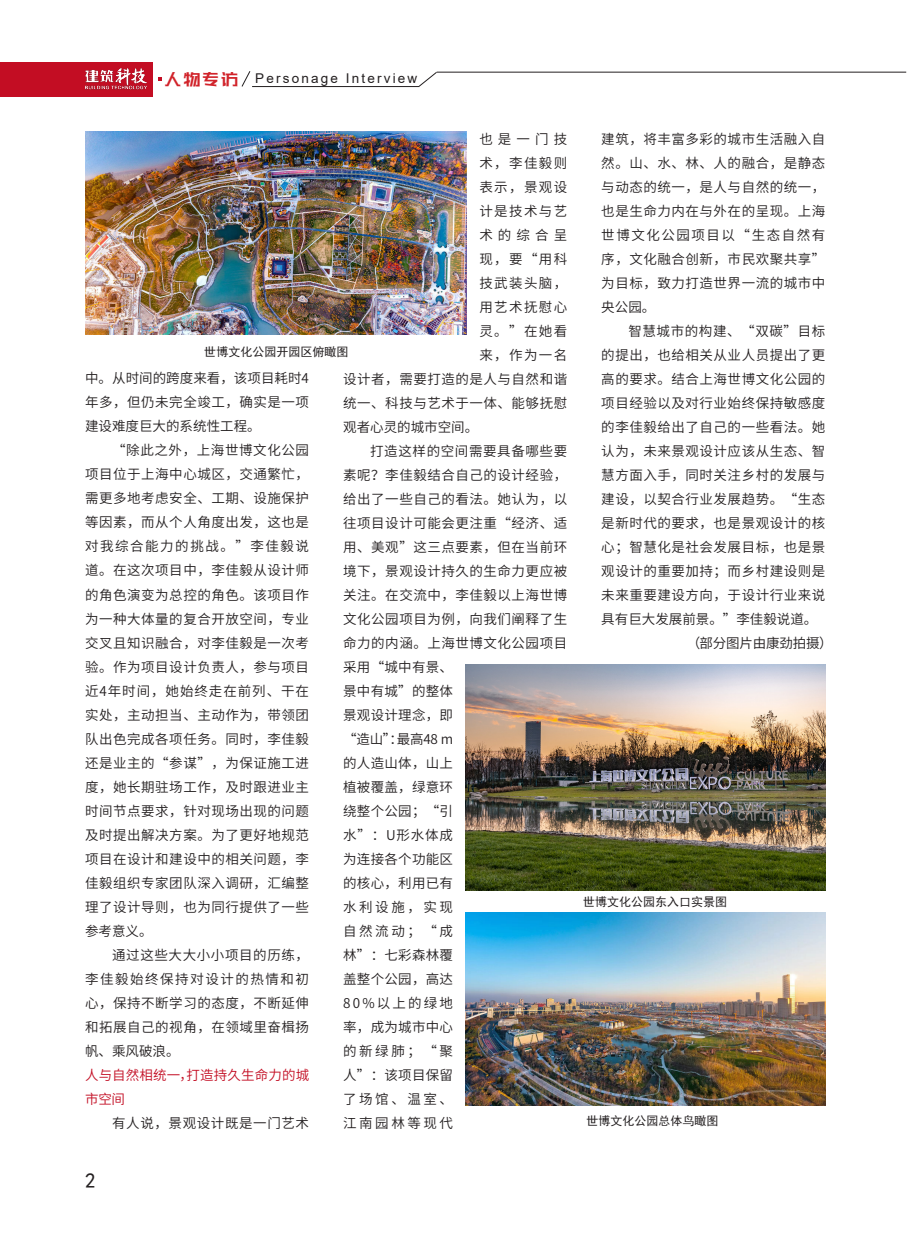
<style>
.page{position:relative;width:919px;height:1259px;background:#fff}
.page>*{position:absolute;margin:0;border:0;box-sizing:border-box;transform-origin:0 0}
.t1{font:21px "Sim Hei";color:#231f20}
.t2{font:600 13.5px/24px "Noto Sans Hans";letter-spacing:.04em;color:#231f20;text-align:justify}
.t3{font:600 13.5px "Noto Sans Hans";color:#231f20}
.t4{font:13.5px "Arial";letter-spacing:.16em;color:#231f20}
.t5{font:600 13.5px/24px "Noto Sans Hans";letter-spacing:.015em;color:#c30d23}
.t6{font:600 13.5px "Noto Sans Hans";letter-spacing:-.015em;color:#231f20}
.t7{font:600 13.5px "Noto Sans Hans";letter-spacing:.02em;color:#231f20}
.t8{font:600 13.5px "Noto Sans Hans";letter-spacing:.19em;color:#231f20}
.t9{font:12px "Sim Hei";color:#231f20}
.s1{font-family:"Hu Xiao Bo Ku Hei";font-size:24px;color:#d1232a}
</style>
<div class="page">
<svg style="left:241px;top:71px;width:9px;height:16px"></svg>
<hr style="left:252px;top:86px;width:167px;height:1px;background:#231f20">
<div style="left:0;top:62px;width:153px;height:34px;background:#c30d23"></div>
<img style="left:85px;top:68px;width:61px;height:22px">
<svg style="left:158px;top:77px;width:3px;height:4px"></svg>
<svg style="left:419px;top:72px;width:18px;height:15px"></svg>
<hr style="left:436px;top:72px;width:470px;height:1px;background:#231f20">
<img style="left:85px;top:132px;width:381px;height:202px">
<img style="left:466px;top:664px;width:359px;height:226px">
<img style="left:466px;top:912px;width:359px;height:194px">
<p class="t4" style="left:164px;top:69px;width:254px"><span class="s1">人物专访</span> Personage Interview</p>
<p class="t2" style="left:479px;top:127px;width:89px">也是一门技</p>
<p class="t2" style="left:479px;top:151px;width:89px">术，李佳毅则</p>
<p class="t2" style="left:479px;top:175px;width:89px">表示，景观设</p>
<p class="t2" style="left:479px;top:199px;width:89px">计是技术与艺</p>
<p class="t2" style="left:479px;top:223px;width:89px">术的综合呈</p>
<p class="t2" style="left:479px;top:247px;width:89px">现，要“用科</p>
<p class="t2" style="left:479px;top:271px;width:89px">技武装头脑，</p>
<p class="t2" style="left:479px;top:295px;width:89px">用艺术抚慰心</p>
<p class="t2" style="left:479px;top:319px;width:89px">灵。”在她看</p>
<p class="t2" style="left:479px;top:343px;width:89px">来，作为一名</p>
<p class="t2" style="left:343px;top:367px;width:225px">设计者，需要打造的是人与自然和谐</p>
<p class="t2" style="left:343px;top:391px;width:225px">统一、科技与艺术于一体、能够抚慰</p>
<p class="t3" style="left:343px;top:419px;width:136px">观者心灵的城市空间。</p>
<p class="t2" style="left:370px;top:439px;width:198px">打造这样的空间需要具备哪些要</p>
<p class="t2" style="left:343px;top:463px;width:225px">素呢？李佳毅结合自己的设计经验，</p>
<p class="t2" style="left:343px;top:487px;width:225px">给出了一些自己的看法。她认为，以</p>
<p class="t2" style="left:343px;top:511px;width:225px">往项目设计可能会更注重“经济、适</p>
<p class="t2" style="left:343px;top:535px;width:225px">用、美观”这三点要素，但在当前环</p>
<p class="t2" style="left:343px;top:559px;width:225px">境下，景观设计持久的生命力更应被</p>
<p class="t2" style="left:343px;top:583px;width:225px">关注。在交流中，李佳毅以上海世博</p>
<p class="t2" style="left:343px;top:607px;width:225px">文化公园项目为例，向我们阐释了生</p>
<p class="t2" style="left:343px;top:631px;width:225px">命力的内涵。上海世博文化公园项目</p>
<p class="t2" style="left:343px;top:655px;width:111px">采用“城中有景、</p>
<p class="t2" style="left:343px;top:679px;width:111px">景中有城”的整体</p>
<p class="t2" style="left:343px;top:703px;width:111px">景观设计理念，即</p>
<p class="t2" style="left:343px;top:727px;width:111px">“造山”：最高48 m</p>
<p class="t2" style="left:343px;top:751px;width:111px">的人造山体，山上</p>
<p class="t2" style="left:343px;top:775px;width:111px">植被覆盖，绿意环</p>
<p class="t2" style="left:343px;top:799px;width:111px">绕整个公园；“引</p>
<p class="t2" style="left:343px;top:823px;width:111px">水”：U形水体成</p>
<p class="t7" style="left:343px;top:851px;width:111px">为连接各个功能区</p>
<p class="t2" style="left:343px;top:871px;width:111px">的核心，利用已有</p>
<p class="t2" style="left:343px;top:895px;width:111px">水利设施，实现</p>
<p class="t2" style="left:343px;top:919px;width:111px">自然流动；“成</p>
<p class="t2" style="left:343px;top:943px;width:111px">林”：七彩森林覆</p>
<p class="t2" style="left:343px;top:967px;width:111px">盖整个公园，高达</p>
<p class="t2" style="left:343px;top:991px;width:111px">80%以上的绿地</p>
<p class="t2" style="left:343px;top:1015px;width:111px">率，成为城市中心</p>
<p class="t2" style="left:343px;top:1039px;width:111px">的新绿肺；“聚</p>
<p class="t2" style="left:343px;top:1063px;width:111px">人”：该项目保留</p>
<p class="t2" style="left:343px;top:1087px;width:111px">了场馆、温室、</p>
<p class="t8" style="left:343px;top:1115px;width:111px">江南园林等现代</p>
<p class="t9" style="left:204px;top:345px;width:145px">世博文化公园开园区俯瞰图</p>
<p class="t2" style="left:85px;top:367px;width:225px">中。从时间的跨度来看，该项目耗时4年多，但仍未完全竣工，确实是一项建设难度巨大的系统性工程。</p>
<p class="t2" style="left:85px;top:439px;width:225px;text-indent:27px">“除此之外，上海世博文化公园项目位于上海中心城区，交通繁忙，需更多地考虑安全、工期、设施保护等因素，而从个人角度出发，这也是对我综合能力的挑战。”李佳毅说道。在这次项目中，李佳毅从设计师的角色演变为总控的角色。该项目作为一种大体量的复合开放空间，专业交叉且知识融合，对李佳毅是一次考验。作为项目设计负责人，参与项目近4年时间，她始终走在前列、干在实处，主动担当、主动作为，带领团队出色完成各项任务。同时，李佳毅还是业主的“参谋”，为保证施工进度，她长期驻场工作，及时跟进业主时间节点要求，针对现场出现的问题及时提出解决方案。为了更好地规范项目在设计和建设中的相关问题，李佳毅组织专家团队深入调研，汇编整理了设计导则，也为同行提供了一些参考意义。</p>
<p class="t2" style="left:85px;top:943px;width:225px;text-indent:27px">通过这些大大小小项目的历练，李佳毅始终保持对设计的热情和初心，保持不断学习的态度，不断延伸和拓展自己的视角，在领域里奋楫扬帆、乘风破浪。</p>
<p class="t5" style="left:85px;top:1063px;width:226px">人与自然相统一，打造持久生命力的城市空间</p>
<p class="t2" style="left:112px;top:1111px;width:198px">有人说，景观设计既是一门艺术</p>
<p class="t2" style="left:601px;top:127px;width:225px">建筑，将丰富多彩的城市生活融入自然。山、水、林、人的融合，是静态与动态的统一，是人与自然的统一，也是生命力内在与外在的呈现。上海世博文化公园项目以“生态自然有序，文化融合创新，市民欢聚共享”为目标，致力打造世界一流的城市中央公园。</p>
<p class="t2" style="left:628px;top:319px;width:198px">智慧城市的构建、“双碳”目标</p>
<p class="t2" style="left:601px;top:343px;width:225px">的提出，也给相关从业人员提出了更</p>
<p class="t2" style="left:601px;top:367px;width:225px">高的要求。结合上海世博文化公园的</p>
<p class="t2" style="left:601px;top:391px;width:225px">项目经验以及对行业始终保持敏感度</p>
<p class="t2" style="left:601px;top:415px;width:225px">的李佳毅给出了自己的一些看法。她</p>
<p class="t2" style="left:601px;top:439px;width:225px">认为，未来景观设计应该从生态、智</p>
<p class="t2" style="left:601px;top:463px;width:225px">慧方面入手，同时关注乡村的发展与</p>
<p class="t2" style="left:601px;top:487px;width:225px">建设，以契合行业发展趋势。“生态</p>
<p class="t2" style="left:601px;top:511px;width:225px">是新时代的要求，也是景观设计的核</p>
<p class="t2" style="left:601px;top:535px;width:225px">心；智慧化是社会发展目标，也是景</p>
<p class="t2" style="left:601px;top:559px;width:225px">观设计的重要加持；而乡村建设则是</p>
<p class="t2" style="left:601px;top:583px;width:225px">未来重要建设方向，于设计行业来说</p>
<p class="t3" style="left:601px;top:611px;width:217px">具有巨大发展前景。”李佳毅说道。</p>
<p class="t6" style="left:686px;top:635px;width:147px">（部分图片由康劲拍摄）</p>
<p class="t9" style="left:583px;top:895px;width:145px">世博文化公园东入口实景图</p>
<p class="t9" style="left:586px;top:1115px;width:133px">世博文化公园总体鸟瞰图</p>
<h1 class="t1" style="left:85px;top:1169px;width:12px">2</h1>
</div>
